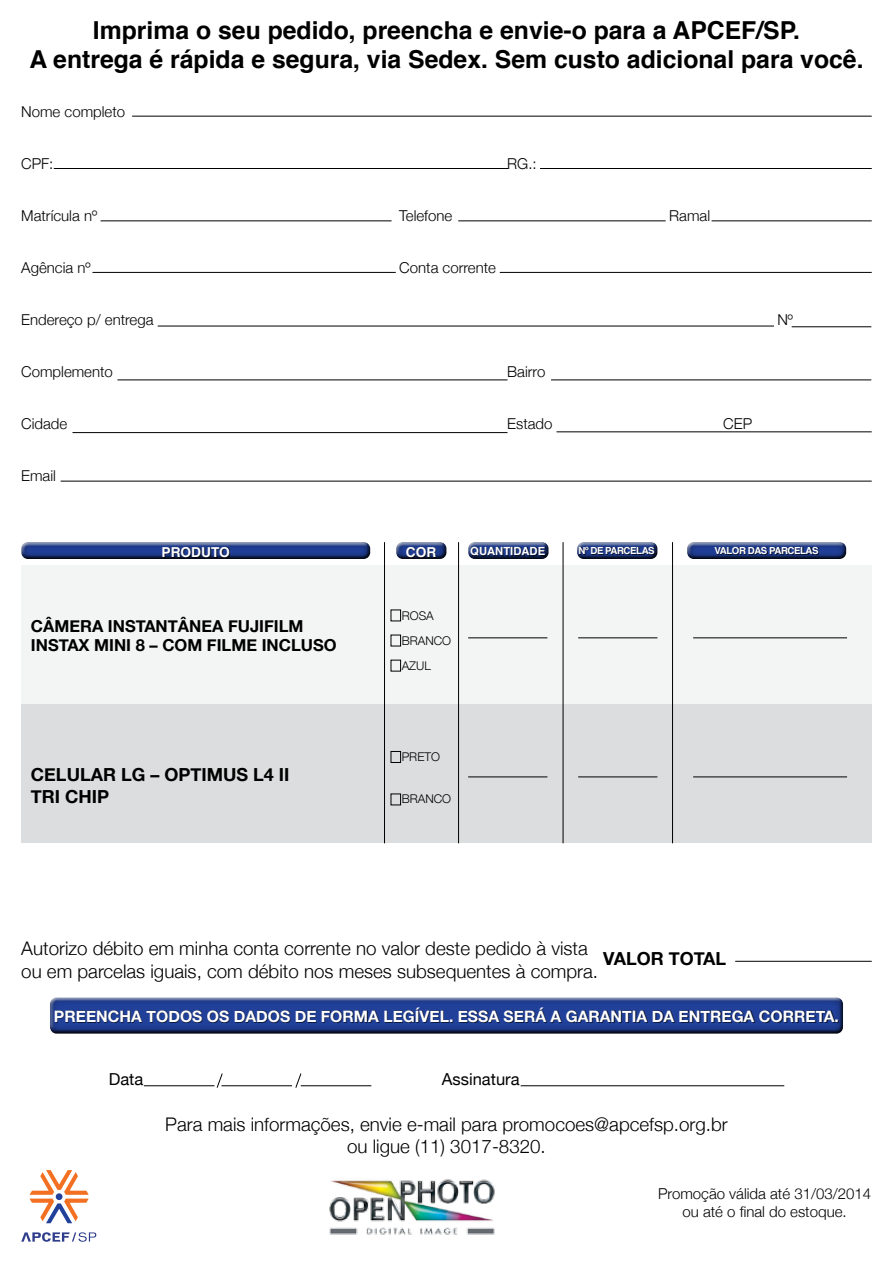
<style>
.page{position:relative;width:893px;height:1263px;background:#fff}
.page>*{position:absolute;margin:0;border:0;box-sizing:border-box;transform-origin:0 0}
.t1{font:700 24.75px/29.7px "Helvetica";color:#000;text-align:center}
.t2{font:300 18.75px/22.5px "Helvetica Neue";color:#000}
.t3{font:700 18px/21.6px "Helvetica Neue";color:#000}
.t4{font:700 16.5px/19.8px "Helvetica Neue";color:#000}
.t5{font:16.5px "Helvetica Neue";color:#000}
.t6{font:700 15.75px "Helvetica Neue";color:#fff}
.t7{font:300 15px/18px "Helvetica Neue";color:#000;text-align:center}
.t8{font:700 13.65px "Helvetica";color:#fff}
.t9{font:300 12px/25px "Helvetica Neue";color:#000}
.t10{font:700 11.25px "Helvetica";color:#fff}
.t11{font:700 9.75px "Helvetica";letter-spacing:-.05em;color:#fff}
</style>
<div class="page">
<div style="left:19px;top:540px;width:353px;height:17px;background:#fff;opacity:.75"></div>
<div style="left:19px;top:543px;width:353px;height:17px;background:#000;opacity:.75"></div>
<div style="left:163px;top:547px;width:67px;height:11px;background:#000;opacity:.75"></div>
<div style="left:48px;top:995px;width:796px;height:37px;background:#fff;opacity:.75"></div>
<div style="left:48px;top:998px;width:796px;height:36px;background:#000;opacity:.75"></div>
<div style="left:56px;top:1008px;width:783px;height:15px;background:#000;opacity:.75"></div>
<div style="left:394px;top:540px;width:53px;height:16px;background:#fff;opacity:.75"></div>
<div style="left:394px;top:543px;width:53px;height:17px;background:#000;opacity:.75"></div>
<div style="left:407px;top:547px;width:29px;height:11px;background:#000;opacity:.75"></div>
<div style="left:466px;top:540px;width:83px;height:16px;background:#fff;opacity:.75"></div>
<div style="left:466px;top:543px;width:83px;height:17px;background:#000;opacity:.75"></div>
<div style="left:471px;top:547px;width:74px;height:9px;background:#000;opacity:.75"></div>
<div style="left:575px;top:540px;width:83px;height:16px;background:#fff;opacity:.75"></div>
<div style="left:575px;top:543px;width:83px;height:17px;background:#000;opacity:.75"></div>
<div style="left:580px;top:547px;width:75px;height:7px;background:#000;opacity:.75"></div>
<div style="left:685px;top:540px;width:162px;height:17px;background:#fff;opacity:.75"></div>
<div style="left:685px;top:543px;width:162px;height:17px;background:#000;opacity:.75"></div>
<div style="left:715px;top:547px;width:104px;height:7px;background:#000;opacity:.75"></div>
<div style="left:21px;top:565px;width:851px;height:139px;background:#f3f4f4"></div>
<div style="left:21px;top:704px;width:851px;height:139px;background:#dcddde"></div>
<hr style="left:384px;top:542px;width:1px;height:301px;background:#000">
<hr style="left:563px;top:542px;width:1px;height:301px;background:#000">
<hr style="left:458px;top:542px;width:1px;height:301px;background:#000">
<hr style="left:672px;top:542px;width:1px;height:301px;background:#000">
<hr style="left:468px;top:777px;width:79px;height:1px;background:#000">
<hr style="left:578px;top:777px;width:79px;height:1px;background:#000">
<hr style="left:693px;top:777px;width:154px;height:1px;background:#000">
<hr style="left:468px;top:638px;width:79px;height:1px;background:#000">
<hr style="left:578px;top:638px;width:79px;height:1px;background:#000">
<hr style="left:693px;top:638px;width:154px;height:1px;background:#000">
<hr style="left:735px;top:961px;width:137px;height:1px;background:#000">
<hr style="left:521px;top:1085px;width:263px;height:1px;background:#000">
<hr style="left:144px;top:1085px;width:70px;height:1px;background:#000">
<hr style="left:221px;top:1085px;width:71px;height:1px;background:#000">
<hr style="left:301px;top:1085px;width:70px;height:1px;background:#000">
<svg style="left:216px;top:1073px;width:7px;height:15px"></svg>
<svg style="left:295px;top:1073px;width:7px;height:15px"></svg>
<img style="left:329px;top:1179px;width:166px;height:56px">
<svg style="left:21px;top:1232px;width:75px;height:10px"></svg>
<svg style="left:30px;top:1170px;width:59px;height:53px"></svg>
<hr style="left:132px;top:116px;width:740px;height:1px;background:#000">
<hr style="left:61px;top:481px;width:811px;height:1px;background:#000">
<hr style="left:117px;top:379px;width:390px;height:1px;background:#000">
<hr style="left:72px;top:432px;width:435px;height:1px;background:#000">
<hr style="left:551px;top:379px;width:320px;height:1px;background:#000">
<hr style="left:556px;top:431px;width:316px;height:1px;background:#000">
<hr style="left:158px;top:326px;width:616px;height:1px;background:#000">
<hr style="left:101px;top:220px;width:291px;height:1px;background:#000">
<hr style="left:92px;top:272px;width:304px;height:1px;background:#000">
<hr style="left:54px;top:168px;width:454px;height:1px;background:#000">
<hr style="left:500px;top:272px;width:372px;height:1px;background:#000">
<hr style="left:540px;top:168px;width:332px;height:1px;background:#000">
<hr style="left:458px;top:220px;width:208px;height:1px;background:#000">
<hr style="left:712px;top:220px;width:160px;height:1px;background:#000">
<hr style="left:792px;top:326px;width:79px;height:1px;background:#000">
<div style="left:391px;top:660px;width:10px;height:11px;border:1px solid #000"></div>
<div style="left:391px;top:794px;width:10px;height:11px;border:1px solid #000"></div>
<div style="left:391px;top:635px;width:10px;height:11px;border:1px solid #000"></div>
<div style="left:391px;top:610px;width:10px;height:11px;border:1px solid #000"></div>
<div style="left:391px;top:751px;width:10px;height:12px;border:1px solid #000"></div>
<h1 class="t1" style="left:29px;top:16px;width:836px">Imprima o seu pedido, preencha e envie-o para a APCEF/SP.<br>A entrega é rápida e segura, via Sedex. Sem custo adicional para você.</h1>
<p class="t7" style="left:21px;top:101px;width:105px">Nome completo</p>
<p class="t7" style="left:21px;top:153px;width:34px">CPF:</p>
<p class="t7" style="left:507px;top:153px;width:31px">RG.:</p>
<p class="t7" style="left:21px;top:205px;width:122px">Matrícula nº T</p>
<p class="t7" style="left:406px;top:205px;width:48px">elefone</p>
<p class="t7" style="left:669px;top:205px;width:42px">Ramal</p>
<p class="t7" style="left:21px;top:257px;width:116px">Agência nº C</p>
<p class="t7" style="left:410px;top:257px;width:88px">onta corrente</p>
<p class="t7" style="left:21px;top:309px;width:183px">Endereço p/ entrega N</p>
<p class="t7" style="left:788px;top:309px;width:7px">º</p>
<p class="t7" style="left:21px;top:361px;width:93px">Complemento</p>
<p class="t7" style="left:507px;top:361px;width:40px">Bairro</p>
<p class="t7" style="left:21px;top:413px;width:92px">Cidade E</p>
<p class="t7" style="left:516px;top:413px;width:70px">stado CE</p>
<p class="t7" style="left:743px;top:413px;width:11px">P</p>
<p class="t7" style="left:21px;top:465px;width:36px">Email</p>
<p class="t8" style="left:162px;top:541px;width:70px">Produto</p>
<p class="t4" style="left:31px;top:616px;width:307px">CÂMERA INSTANTÂNEA FUJIFILM<br>INSTAX MINI 8 – COM FILME INCLUSO</p>
<p class="t3" style="left:31px;top:764px;width:253px">CELULAR LG – OPTIMUS L4 II<br>TRI CHIP</p>
<p class="t8" style="left:406px;top:541px;width:32px">cor</p>
<p class="t10" style="left:470px;top:542px;width:76px">Quantidade</p>
<p class="t11" style="left:579px;top:542px;width:78px">Nº de parcelas</p>
<p class="t11" style="left:715px;top:542px;width:106px">Valor das parcelas</p>
<p class="t9" style="left:402px;top:602px;width:51px">Rosa<br>Branco<br>Azul</p>
<p class="t9" style="left:402px;top:743px;width:40px">Pr eto</p>
<p class="t9" style="left:402px;top:785px;width:51px">Branco</p>
<p class="t2" style="left:21px;top:936px;width:578px">Autorizo débito em minha conta corrente no valor deste pedido à vista ou em parcelas iguais, com débito nos meses subsequentes à compra.</p>
<p class="t3" style="left:603px;top:948px;width:13px">VALOR</p>
<p class="t3" style="left:669px;top:948px;width:13px">TOTAL</p>
<p class="t6" style="left:54px;top:1004px;width:786px">PREENCHA TODOS OS DADOS DE FORMA LEGÍVEL. ESSA SERÁ A GARANTIA DA ENTREGA CORRETA.</p>
<p class="t5" style="left:109px;top:1067px;width:36px">Data</p>
<p class="t5" style="left:442px;top:1067px;width:79px">Assinatura</p>
<p class="t2" style="left:165px;top:1112px;width:564px;text-align:center">Para mais informações, envie e-mail para promocoes@apcefsp.org.br ou ligue (11) 3017-8320.</p>
<p class="t7" style="left:658px;top:1184px;width:214px">Promoção válida até 31/03/2014 ou até o final do estoque.</p>
</div>
